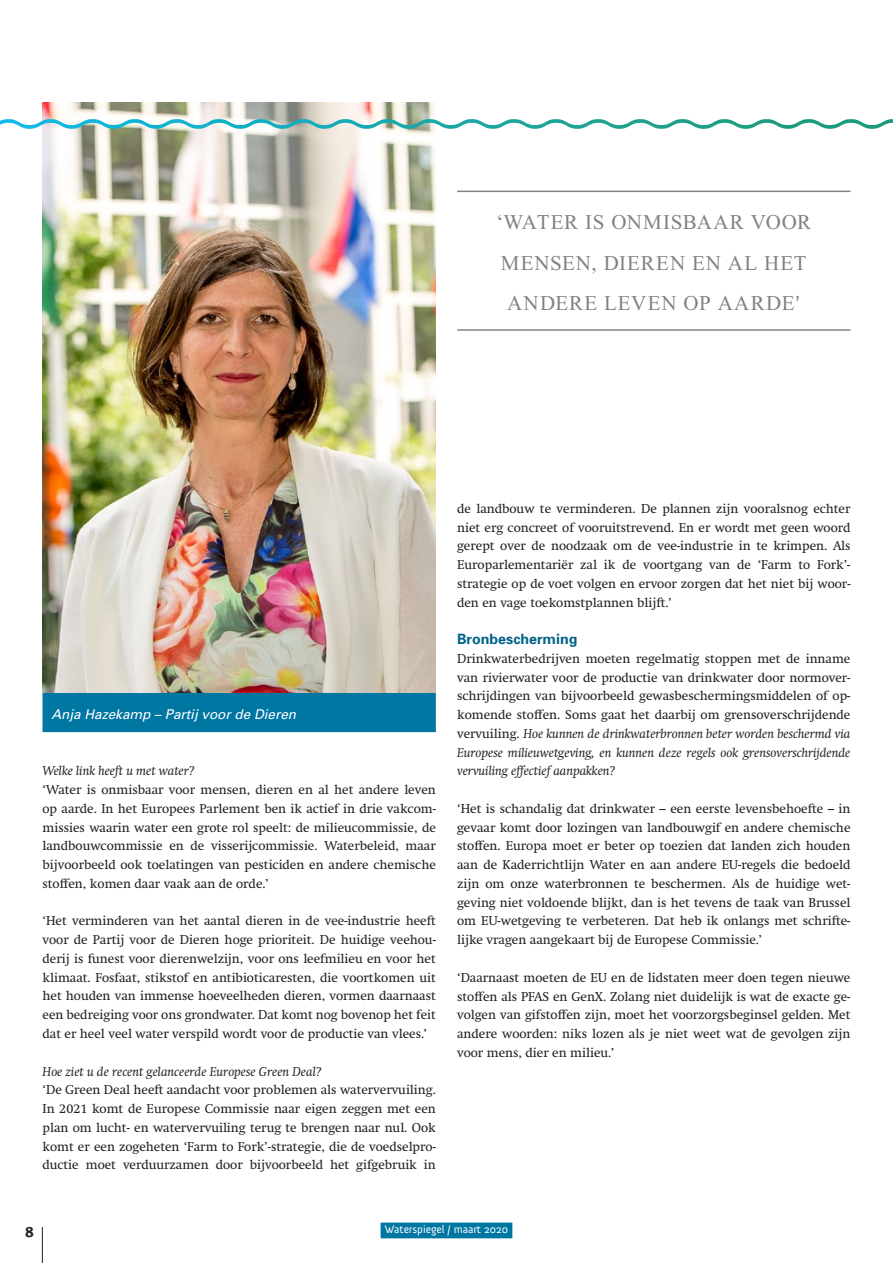
<style>
.page{position:relative;width:893px;height:1263px;background:#fff}
.page>*{position:absolute;margin:0;border:0;box-sizing:border-box;transform-origin:0 0}
.t1{font:21px/40.5px "Times New Roman";letter-spacing:.04em;color:#808285}
.t2{font:700 15px "Meta Plus";color:#231f20}
.t3{font:700 14.25px "Univers";color:#006288}
.t4{font:italic 13.5px "Univers";color:#fff}
.t5{font:12.75px/18.8px "Swift";color:#231f20;text-align:justify}
.t6{font:italic 12.75px "Swift";color:#231f20}
.t7{font:11.25px "Anivers";color:#fff}
.s1{font-family:"AD Scala Sans Romein"}
.s2{font-style:italic}
</style>
<div class="page">
<hr style="left:42px;top:1227px;width:1px;height:36px;background:#231f20">
<div style="left:381px;top:1222px;width:131px;height:16px;background:#0076a3"></div>
<div style="left:43px;top:677px;width:393px;height:55px;background:#0076a3"></div>
<img style="left:43px;top:103px;width:393px;height:590px">
<svg style="left:0;top:119px;width:893px;height:10px"></svg>
<hr style="left:457px;top:191px;width:393px;height:1px;background:#808285">
<hr style="left:457px;top:329px;width:393px;height:2px;background:#808285">
<h1 class="t1" style="left:496px;top:202px;width:316px">‘WATER IS ONMISBAAR VOOR<br>MENSEN, DIEREN EN AL HET<br>ANDERE LEVEN OP AARDE<span class="s1">’</span></h1>
<p class="t4" style="left:52px;top:706px;width:246px">Anja Hazekamp – Partij voor de Dieren</p>
<p class="t6" style="left:43px;top:763px;width:154px">Welke link heeft u met water?</p>
<p class="t5" style="left:43px;top:780px;width:395px">‘Water is onmisbaar voor mensen, dieren en al het andere leven op aarde. In het Europees Parlement ben ik actief in drie vakcom&shy;missies waarin water een grote rol speelt: de milieucommissie, de landbouwcommissie en de visserijcommissie. Waterbeleid, maar bijvoorbeeld ook toelatingen van pesticiden en andere chemische stoffen, komen daar vaak aan de orde.’</p>
<p class="t5" style="left:43px;top:912px;width:395px">‘Het verminderen van het aantal dieren in de vee-industrie heeft voor de Partij voor de Dieren hoge prioriteit. De huidige veehou&shy;derij is funest voor dierenwelzijn, voor ons leefmilieu en voor het klimaat. Fosfaat, stikstof en antibioticaresten, die voortkomen uit het houden van immense hoeveelheden dieren, vormen daarnaast een bedreiging voor ons grondwater. Dat komt nog bovenop het feit dat er heel veel water verspild wordt voor de productie van vlees.’</p>
<p class="t6" style="left:43px;top:1064px;width:281px">Hoe ziet u de recent gelanceerde Europese Green Deal?</p>
<p class="t5" style="left:43px;top:1080px;width:395px">‘De Green Deal heeft aandacht voor problemen als watervervuiling.<br>In 2021 komt de Europese Commissie naar eigen zeggen met een plan om lucht- en watervervuiling terug te brengen naar nul. Ook komt er een zogeheten ‘Farm to Fork’-strategie, die de voedselpro&shy;ductie moet verduurzamen door bijvoorbeeld het gifgebruik in</p>
<p class="t5" style="left:457px;top:499px;width:395px">de landbouw te verminderen. De plannen zijn vooralsnog echter niet erg concreet of vooruitstrevend. En er wordt met geen woord gerept over de noodzaak om de vee-industrie in te krimpen. Als Europarlementariër zal ik de voortgang van de ‘Farm to Fork’- strategie op de voet volgen en ervoor zorgen dat het niet bij woor&shy;den en vage toekomstplannen blijft.’</p>
<p class="t3" style="left:457px;top:630px;width:122px">Bronbescherming</p>
<p class="t5" style="left:457px;top:649px;width:395px">Drinkwaterbedrijven moeten regelmatig stoppen met de inname van rivierwater voor de productie van drinkwater door normover&shy;schrijdingen van bijvoorbeeld gewasbeschermingsmiddelen of op&shy;komende stoffen. Soms gaat het daarbij om grensoverschrijdende vervuiling. <span class="s2">Hoe kunnen de drinkwaterbronnen beter worden beschermd via Europese milieuwetgeving, en kunnen deze regels ook grensoverschrijdende vervuiling effectief aanpakken?</span></p>
<p class="t5" style="left:457px;top:799px;width:395px">‘Het is schandalig dat drinkwater – een eerste levensbehoefte – in gevaar komt door lozingen van landbouwgif en andere chemische stoffen. Europa moet er beter op toezien dat landen zich houden aan de Kaderrichtlijn Water en aan andere EU-regels die bedoeld zijn om onze waterbronnen te beschermen. Als de huidige wet&shy;geving niet voldoende blijkt, dan is het tevens de taak van Brussel om EU-wetgeving te verbeteren. Dat heb ik onlangs met schrifte&shy;lijke vragen aangekaart bij de Europese Commissie.’</p>
<p class="t5" style="left:457px;top:968px;width:395px">‘Daarnaast moeten de EU en de lidstaten meer doen tegen nieuwe stoffen als PFAS en GenX. Zolang niet duidelijk is wat de exacte ge&shy;volgen van gifstoffen zijn, moet het voorzorgsbeginsel gelden. Met andere woorden: niks lozen als je niet weet wat de gevolgen zijn voor mens, dier en milieu.’</p>
<p class="t2" style="left:25px;top:1223px;width:10px">8</p>
<p class="t7" style="left:385px;top:1223px;width:125px">Waterspiegel / maart 2020</p>
</div>
